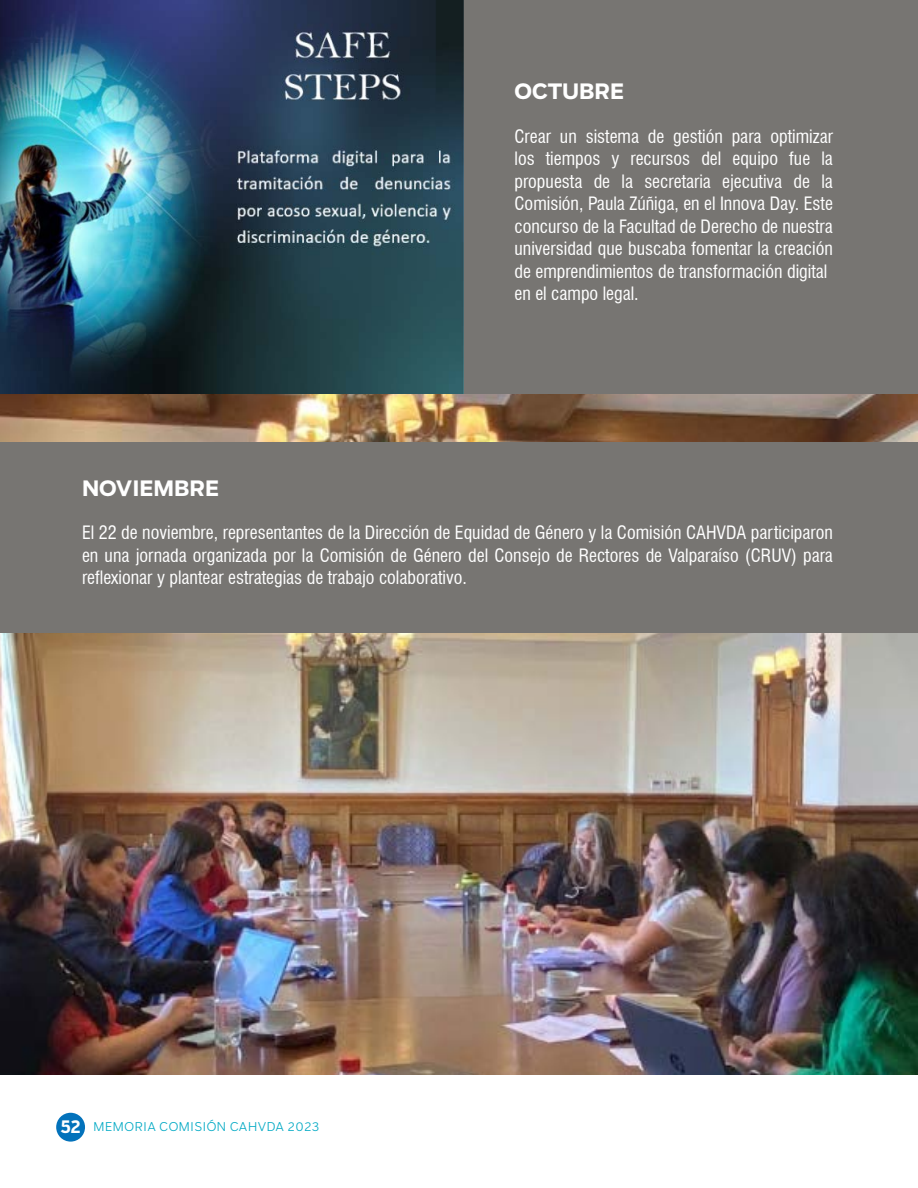
<style>
.page{position:relative;width:918px;height:1188px;background:#fff}
.page>*{position:absolute;margin:0;border:0;box-sizing:border-box;transform-origin:0 0}
.t1{font:700 21px "Boomer";color:#fff}
.t2{font:condensed 18px/22.5px "Swiss 721 BT";color:#fff}
.t3{font:300 12px "Boomer";letter-spacing:.05em;color:#01a9c4}
.s1{font-family:"Boomer Cond";font-weight:700;font-size:17.55px;color:#fff}
</style>
<div class="page">
<div style="left:56px;top:1113px;width:29px;height:29px;background:#0372bb;border-radius:50%"></div>
<img style="left:0;top:394px;width:918px;height:681px">
<div style="left:463px;top:0;width:455px;height:394px;background:#777572"></div>
<img style="left:0;top:0;width:463px;height:394px">
<div style="left:0;top:442px;width:918px;height:191px;background:#777572"></div>
<p class="t1" style="left:514px;top:78px;width:111px">OCTUBRE</p>
<p class="t2" style="left:514px;top:125px;width:320px">Crear un sistema de gestión para optimizar los tiempos y recursos del equipo fue la propuesta de la secretaria ejecutiva de la Comisión, Paula Zúñiga, en el Innova Day. Este concurso de la Facultad de Derecho de nuestra universidad que buscaba fomentar la creación de emprendimientos de transformación digital en el campo legal.</p>
<p class="t1" style="left:82px;top:475px;width:139px">NOVIEMBRE</p>
<p class="t2" style="left:82px;top:521px;width:752px;text-align:justify">El 22 de noviembre, representantes de la Dirección de Equidad de Género y la Comisión CAHVDA participaron en una jornada organizada por la Comisión de Género del Consejo de Rectores de Valparaíso (CRUV) para reflexionar y plantear estrategias de trabajo colaborativo.</p>
<p class="t3" style="left:61px;top:1120px;width:260px"><span class="s1">52</span> MEMORIA COMISIÓN CAHVDA 2023</p>
</div>
